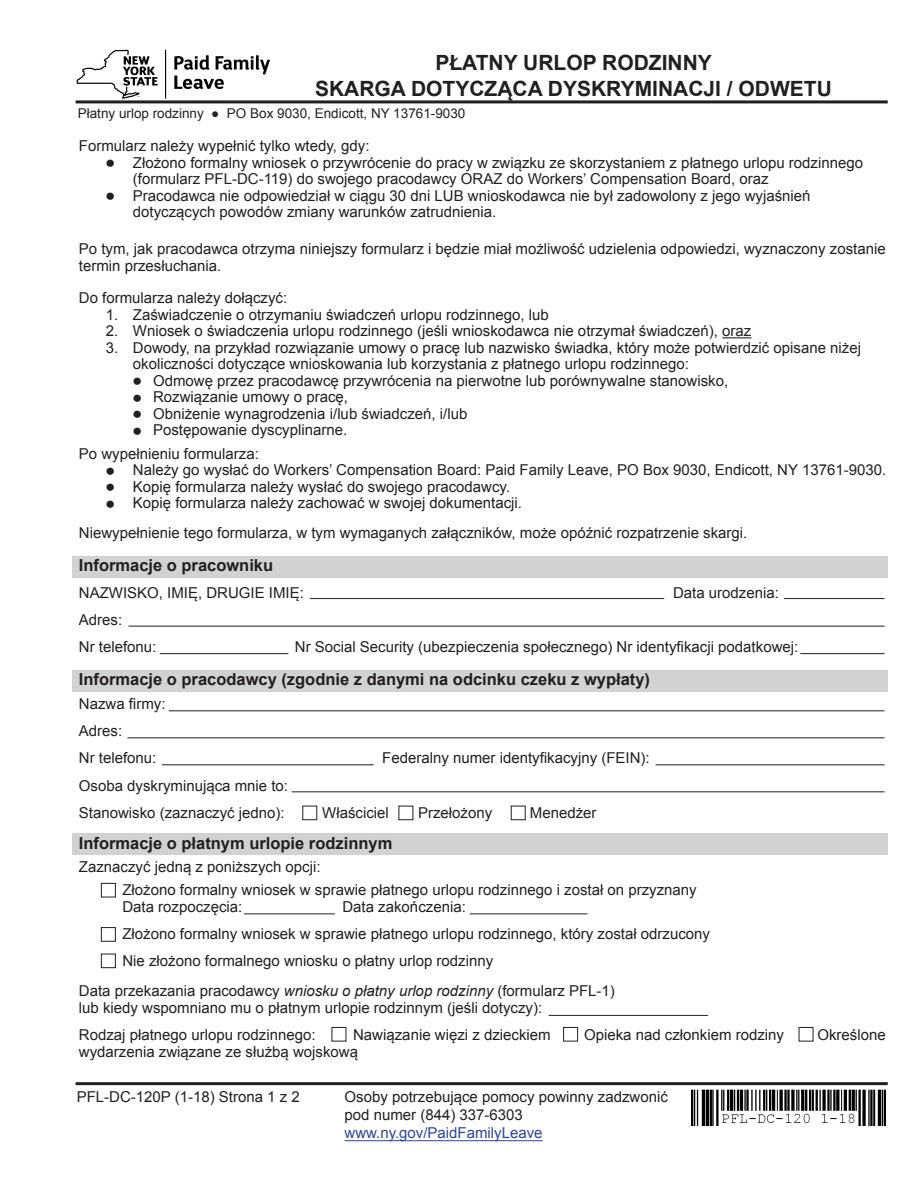
<style>
.page{position:relative;width:918px;height:1188px;background:#fff}
.page>*{position:absolute;margin:0;border:0;box-sizing:border-box;transform-origin:0 0}
.t1{font:700 21px/25.2px "Arial";color:#231f20;text-align:center}
.t2{font:700 16.5px "Arial";color:#231f20}
.t3{font:15px/27.3px "Arial";color:#231f20}
.t4{font:15px "Arial";color:#2c459d}
.t5{font:13.5px "Arial";color:#231f20}
.s1{font-weight:700;font-size:25.5px}
.s2{font-style:italic}
</style>
<div class="page">
<svg style="left:722px;top:337px;width:29px;height:1px"></svg>
<div style="left:72px;top:556px;width:815px;height:22px;background:#d1d2d4"></div>
<div style="left:72px;top:670px;width:815px;height:22px;background:#d1d2d4"></div>
<div style="left:72px;top:834px;width:815px;height:21px;background:#d1d2d4"></div>
<hr style="left:76px;top:100px;width:812px;height:3px;background:#231f20">
<hr style="left:76px;top:1082px;width:812px;height:3px;background:#231f20">
<svg style="left:174px;top:55px;width:96px;height:34px"></svg>
<svg style="left:77px;top:50px;width:81px;height:49px"></svg>
<hr style="left:165px;top:50px;width:1px;height:49px;background:#040503">
<hr style="left:345px;top:1140px;width:198px;height:1px;background:#2c459d">
<img style="left:691px;top:1089px;width:195px;height:37px">
<div style="left:302px;top:806px;width:15px;height:14px;border:1px solid #231f20"></div>
<div style="left:399px;top:806px;width:14px;height:14px;border:1px solid #231f20"></div>
<div style="left:511px;top:806px;width:15px;height:14px;border:1px solid #231f20"></div>
<hr style="left:310px;top:598px;width:354px;height:1px;background:#231f20">
<hr style="left:784px;top:598px;width:101px;height:1px;background:#231f20">
<hr style="left:129px;top:626px;width:756px;height:1px;background:#231f20">
<hr style="left:800px;top:653px;width:85px;height:1px;background:#231f20">
<hr style="left:169px;top:711px;width:716px;height:1px;background:#231f20">
<hr style="left:127px;top:738px;width:758px;height:1px;background:#231f20">
<hr style="left:656px;top:765px;width:229px;height:1px;background:#231f20">
<hr style="left:470px;top:914px;width:118px;height:1px;background:#231f20">
<hr style="left:244px;top:914px;width:91px;height:1px;background:#231f20">
<hr style="left:549px;top:1015px;width:159px;height:1px;background:#231f20">
<hr style="left:162px;top:765px;width:212px;height:1px;background:#231f20">
<hr style="left:292px;top:792px;width:593px;height:1px;background:#231f20">
<hr style="left:160px;top:653px;width:128px;height:1px;background:#231f20">
<div style="left:101px;top:883px;width:15px;height:14px;border:1px solid #231f20"></div>
<div style="left:101px;top:927px;width:15px;height:15px;border:1px solid #231f20"></div>
<div style="left:101px;top:954px;width:15px;height:14px;border:1px solid #231f20"></div>
<div style="left:332px;top:1027px;width:14px;height:15px;border:1px solid #231f20"></div>
<div style="left:563px;top:1027px;width:15px;height:15px;border:1px solid #231f20"></div>
<div style="left:799px;top:1027px;width:14px;height:15px;border:1px solid #231f20"></div>
<h1 class="t1" style="left:315px;top:51px;width:518px">PŁATNY URLOP RODZINNY<br>SKARGA DOTYCZĄCA DYSKRYMINACJI / ODWETU</h1>
<p class="t5" style="left:78px;top:104px;width:389px">Płatny urlop rodzinny ● PO Box 9030, Endicott, NY 13761-9030</p>
<p class="t3" style="left:79px;top:133px;width:292px">Formularz należy wypełnić tylko wtedy, gdy:</p>
<p class="t3" style="left:133px;top:154px;width:732px;line-height:16.5px;text-indent:-27px"><span class="s1">•</span> Złożono formalny wniosek o przywrócenie do pracy w związku ze skorzystaniem z płatnego urlopu rodzinnego (formularz PFL-DC-119) do swojego pracodawcy ORAZ do Workers’ Compensation Board, oraz</p>
<p class="t3" style="left:133px;top:187px;width:679px;line-height:16.5px;text-indent:-27px"><span class="s1">•</span> Pracodawca nie odpowiedział w ciągu 30 dni LUB wnioskodawca nie był zadowolony z jego wyjaśnień dotyczących powodów zmiany warunków zatrudnienia.</p>
<p class="t3" style="left:79px;top:241px;width:808px;line-height:16.5px">Po tym, jak pracodawca otrzyma niniejszy formularz i będzie miał możliwość udzielenia odpowiedzi, wyznaczony zostanie termin przesłuchania.</p>
<p class="t3" style="left:79px;top:285px;width:210px">Do formularza należy dołączyć:</p>
<p class="t3" style="left:106px;top:301px;width:444px">1. Zaświadczenie o otrzymaniu świadczeń urlopu rodzinnego, lub</p>
<p class="t3" style="left:106px;top:318px;width:647px">2. Wniosek o świadczenia urlopu rodzinnego (jeśli wnioskodawca nie otrzymał świadczeń), oraz</p>
<p class="t3" style="left:133px;top:339px;width:730px;line-height:16.5px;text-indent:-27px">3. Dowody, na przykład rozwiązanie umowy o pracę lub nazwisko świadka, który może potwierdzić opisane niżej okoliczności dotyczące wnioskowania lub korzystania z płatnego urlopu rodzinnego:</p>
<p class="t3" style="left:133px;top:367px;width:597px"><span class="s1">•</span> Odmowę przez pracodawcę przywrócenia na pierwotne lub porównywalne stanowisko,</p>
<p class="t3" style="left:133px;top:384px;width:217px"><span class="s1">•</span> Rozwiązanie umowy o pracę,</p>
<p class="t3" style="left:133px;top:400px;width:336px"><span class="s1">•</span> Obniżenie wynagrodzenia i/lub świadczeń, i/lub</p>
<p class="t3" style="left:79px;top:419px;width:270px;line-height:23.2px;text-indent:54px"><span class="s1">•</span> Postępowanie dyscyplinarne.<br>Po wypełnieniu formularza:</p>
<p class="t3" style="left:106px;top:456px;width:782px"><span class="s1">•</span> Należy go wysłać do Workers’ Compensation Board: Paid Family Leave, PO Box 9030, Endicott, NY 13761-9030.</p>
<p class="t3" style="left:106px;top:473px;width:406px"><span class="s1">•</span> Kopię formularza należy wysłać do swojego pracodawcy.</p>
<p class="t3" style="left:79px;top:488px;width:670px;line-height:30px;text-indent:27px"><span class="s1">•</span> Kopię formularza należy zachować w swojej dokumentacji.<br>Niewypełnienie tego formularza, w tym wymaganych załączników, może opóźnić rozpatrzenie skargi.</p>
<p class="t2" style="left:79px;top:555px;width:196px">Informacje o pracowniku</p>
<p class="t3" style="left:79px;top:579px;width:227px">NAZWISKO, IMIĘ, DRUGIE IMIĘ:</p>
<p class="t3" style="left:673px;top:579px;width:107px">Data urodzenia:</p>
<p class="t3" style="left:79px;top:606px;width:79px">Adres:<br>Nr telefonu:</p>
<p class="t3" style="left:295px;top:633px;width:505px">Nr Social Security (ubezpieczenia społecznego) Nr identyfikacji podatkowej:</p>
<p class="t2" style="left:79px;top:669px;width:573px">Informacje o pracodawcy (zgodnie z danymi na odcinku czeku z wypłaty)</p>
<p class="t3" style="left:79px;top:690px;width:88px">Nazwa firmy:<br>Adres:<br>Nr telefonu:</p>
<p class="t3" style="left:382px;top:745px;width:269px">Federalny numer identyfikacyjny (FEIN):</p>
<p class="t3" style="left:79px;top:772px;width:211px">Osoba dyskryminująca mnie to:<br>Stanowisko (zaznaczyć jedno):</p>
<p class="t3" style="left:322px;top:799px;width:68px">Właściciel</p>
<p class="t3" style="left:418px;top:799px;width:76px">Przełożony</p>
<p class="t3" style="left:530px;top:799px;width:68px">Menedżer</p>
<p class="t2" style="left:79px;top:832px;width:315px">Informacje o płatnym urlopie rodzinnym</p>
<p class="t3" style="left:122px;top:855px;width:576px;line-height:23.2px;text-indent:-43px">Zaznaczyć jedną z poniższych opcji:<br>Złożono formalny wniosek w sprawie płatnego urlopu rodzinnego i został on przyznany</p>
<p class="t3" style="left:122px;top:893px;width:122px">Data rozpoczęcia:</p>
<p class="t3" style="left:122px;top:893px;width:589px;text-indent:220px">Data zakończenia:<br>Złożono formalny wniosek w sprawie płatnego urlopu rodzinnego, który został odrzucony<br>Nie złożono formalnego wniosku o płatny urlop rodzinny</p>
<p class="t3" style="left:79px;top:983px;width:538px;line-height:16.5px">Data przekazania pracodawcy <span class="s2">wniosku o płatny urlop rodzinny</span> (formularz PFL-1) lub kiedy wspomniano mu o płatnym urlopie rodzinnym (jeśli dotyczy):</p>
<p class="t3" style="left:79px;top:1021px;width:238px">Rodzaj płatnego urlopu rodzinnego:</p>
<p class="t3" style="left:353px;top:1021px;width:199px">Nawiązanie więzi z dzieckiem</p>
<p class="t3" style="left:584px;top:1021px;width:202px">Opieka nad członkiem rodziny</p>
<p class="t3" style="left:817px;top:1021px;width:70px">Określone</p>
<p class="t3" style="left:79px;top:1038px;width:281px">wydarzenia związane ze służbą wojskową</p>
<p class="t3" style="left:77px;top:1083px;width:225px">PFL-DC-120P (1-18) Strona 1 z 2</p>
<p class="t3" style="left:345px;top:1088px;width:325px;line-height:18px">Osoby potrzebujące pomocy powinny zadzwonić pod numer (844) 337-6303</p>
<p class="t4" style="left:345px;top:1123px;width:200px">www.ny.gov/PaidFamilyLeave</p>
</div>
